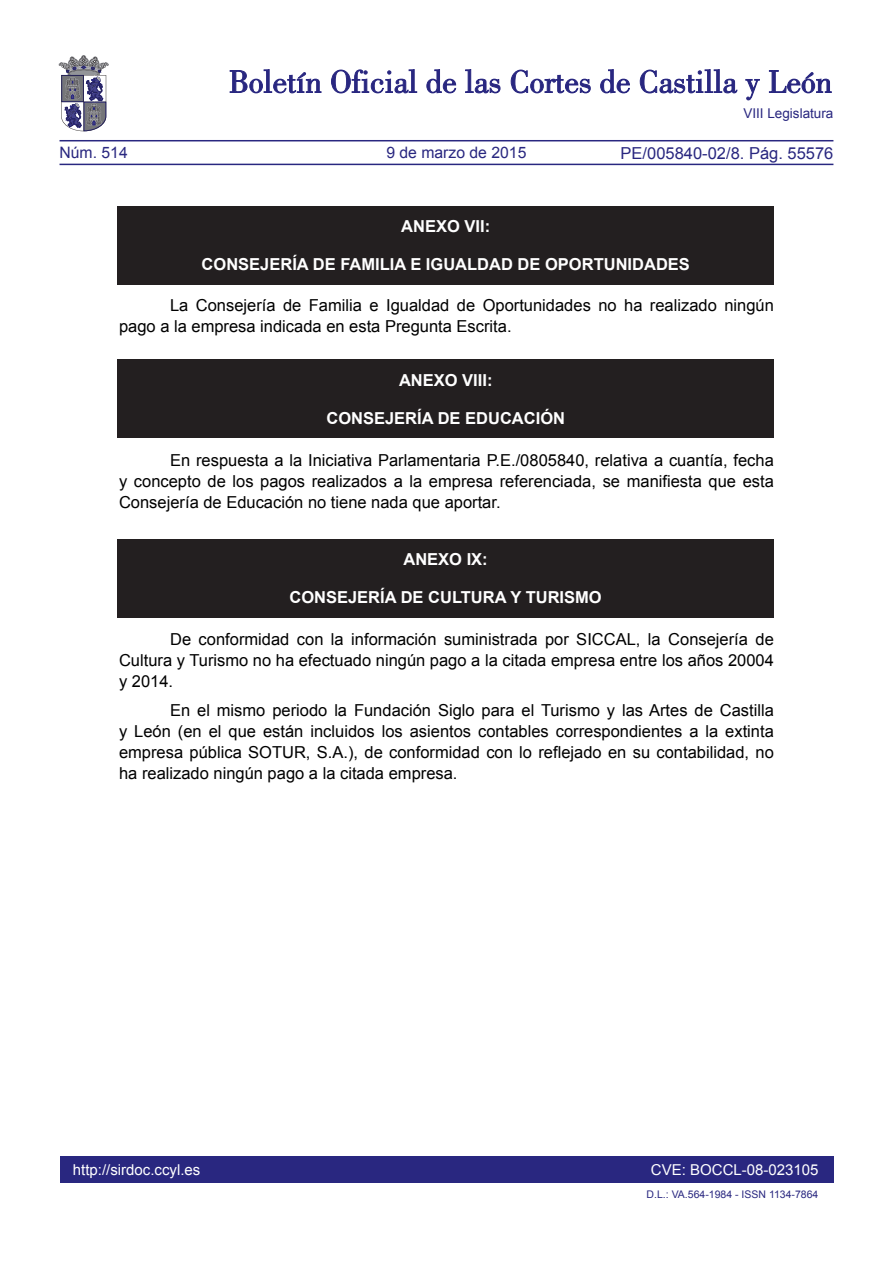
<style>
.page{position:relative;width:893px;height:1263px;background:#fff}
.page>*{position:absolute;margin:0;border:0;box-sizing:border-box;transform-origin:0 0}
.TEXTO_NORMAL{font:16.5px/21px "Arial";color:#000;text-align:justify}
.TEXTO_NORMAL-2{font:700 16.5px "Arial";color:#fff}
.t1{font:16.5px "Arial";color:#292780}
.t2{font:15.75px "Arial";color:#292780}
.t3{font:15px "Arial";color:#fff}
.t4{font:13.5px "Arial";color:#292780}
.TEXTO_NORMAL-3{font:10.5px "Arial";color:#292780}
</style>
<div class="page">
<div style="left:60px;top:1157px;width:773px;height:26px;background:#292780"></div>
<hr style="left:60px;top:164px;width:773px;height:1px;background:#292780">
<hr style="left:60px;top:140px;width:773px;height:1px;background:#292780">
<svg style="left:230px;top:69px;width:91px;height:24px"></svg>
<svg style="left:331px;top:69px;width:86px;height:24px"></svg>
<svg style="left:426px;top:69px;width:30px;height:24px"></svg>
<svg style="left:465px;top:69px;width:35px;height:24px"></svg>
<svg style="left:511px;top:70px;width:80px;height:23px"></svg>
<svg style="left:600px;top:69px;width:30px;height:24px"></svg>
<svg style="left:640px;top:69px;width:97px;height:24px"></svg>
<svg style="left:745px;top:79px;width:15px;height:21px"></svg>
<svg style="left:769px;top:70px;width:62px;height:23px"></svg>
<svg style="left:59px;top:55px;width:49px;height:76px"></svg>
<div style="left:118px;top:360px;width:656px;height:78px;background:#231f20"></div>
<div style="left:118px;top:206px;width:656px;height:78px;background:#231f20"></div>
<div style="left:117px;top:539px;width:657px;height:78px;background:#231f20"></div>
<p class="t2" style="left:60px;top:142px;width:70px">Núm. 514</p>
<p class="t2" style="left:386px;top:142px;width:142px">9 de marzo de 2015</p>
<p class="t4" style="left:743px;top:105px;width:92px">VIII Legislatura</p>
<p class="t1" style="left:621px;top:142px;width:214px">PE/005840-02/8. Pág. 55576</p>
<p class="TEXTO_NORMAL-2" style="left:401px;top:216px;width:90px">ANEXO VII:</p>
<p class="TEXTO_NORMAL-2" style="left:202px;top:254px;width:490px">CONSEJERÍA DE FAMILIA E IGUALDAD DE OPORTUNIDADES</p>
<p class="TEXTO_NORMAL" style="left:119px;top:295px;width:656px;text-indent:51px">La Consejería de Familia e Igualdad de Oportunidades no ha realizado ningún pago a la empresa indicada en esta Pregunta Escrita.</p>
<p class="TEXTO_NORMAL-2" style="left:399px;top:369px;width:95px">ANEXO VIII:</p>
<p class="TEXTO_NORMAL-2" style="left:326px;top:407px;width:240px">CONSEJERÍA DE EDUCACIÓN</p>
<p class="TEXTO_NORMAL" style="left:119px;top:450px;width:656px;text-indent:51px">En respuesta a la Iniciativa Parlamentaria P.E./0805840, relativa a cuantía, fecha y concepto de los pagos realizados a la empresa referenciada, se manifiesta que esta Consejería de Educación no tiene nada que aportar.</p>
<p class="TEXTO_NORMAL-2" style="left:403px;top:549px;width:86px">ANEXO IX:</p>
<p class="TEXTO_NORMAL-2" style="left:289px;top:587px;width:314px">CONSEJERÍA DE CULTURA Y TURISMO</p>
<p class="TEXTO_NORMAL" style="left:119px;top:628px;width:656px;text-indent:51px">De conformidad con la información suministrada por SICCAL, la Consejería de Cultura y Turismo no ha efectuado ningún pago a la citada empresa entre los años 20004 y 2014.</p>
<p class="TEXTO_NORMAL" style="left:119px;top:700px;width:656px;text-indent:51px">En el mismo periodo la Fundación Siglo para el Turismo y las Artes de Castilla y León (en el que están incluidos los asientos contables correspondientes a la extinta empresa pública SOTUR, S.A.), de conformidad con lo reflejado en su contabilidad, no ha realizado ningún pago a la citada empresa.</p>
<p class="t3" style="left:73px;top:1159px;width:129px">http://sirdoc.ccyl.es</p>
<p class="t3" style="left:651px;top:1159px;width:169px">CVE: BOCCL-08-023105</p>
<p class="TEXTO_NORMAL-3" style="left:647px;top:1188px;width:173px">D.L.: VA.564-1984 - ISSN 1134-7864</p>
</div>
